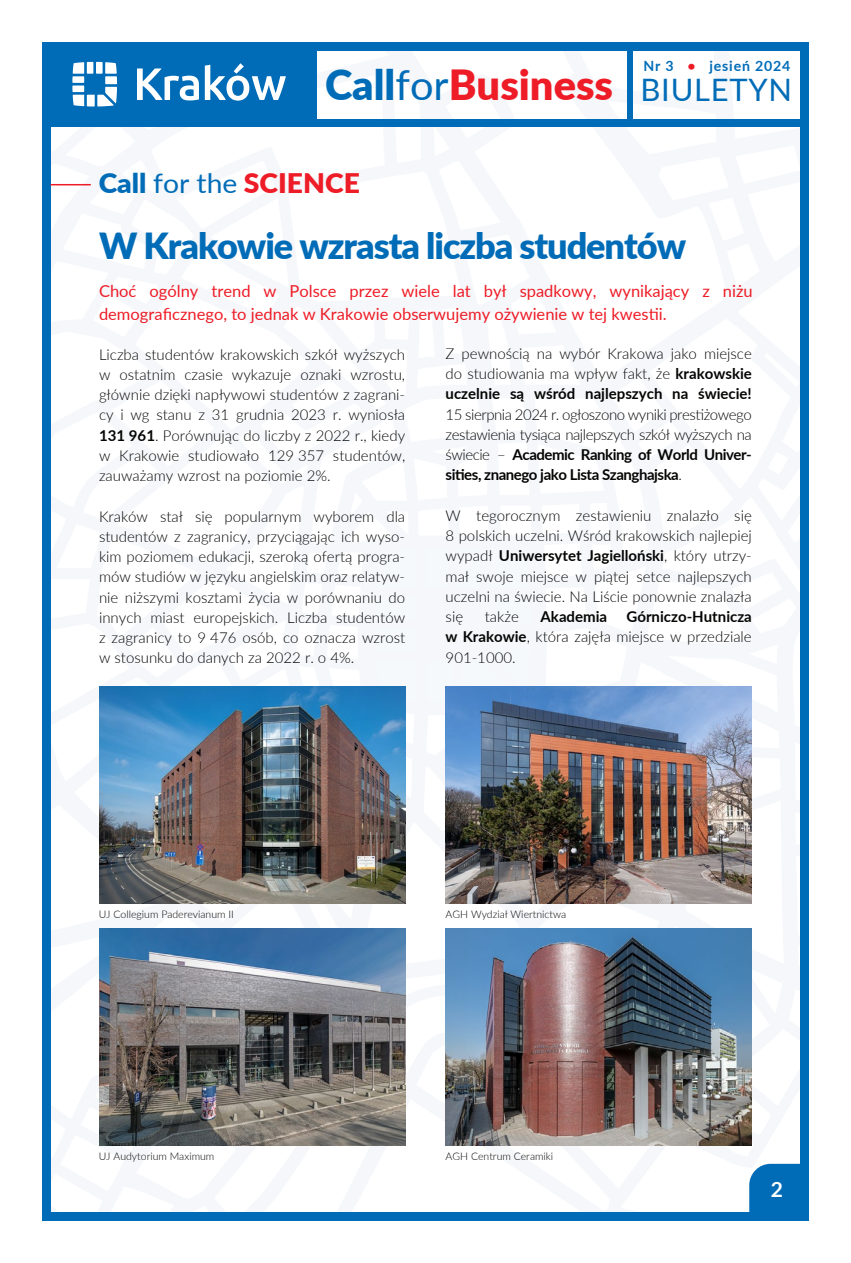
<style>
.page{position:relative;width:851px;height:1263px;background:#fff}
.page>*{position:absolute;margin:0;border:0;box-sizing:border-box;transform-origin:0 0}
.t1{font:900 41.55px "Lato";color:#ee1c27}
.t2{font:900 36px "Lato";letter-spacing:-.03em;color:#006cb7}
.t3{font:900 27px "Lato";color:#ee1c27;scale:1.05 1}
.t4{font:700 21px "Lato";color:#fff}
.t5{font:16.5px/22.5px "Lato";color:#ee1c27}
.t6{font:300 15px/20.2px "Lato";color:#050504;text-align:justify}
.t7{font:700 15px "Lato";color:#050504}
.t8{font:700 14.1px "Lato";letter-spacing:.06em;color:#006cb7}
.t9{font:300 10.5px "Lato";color:#050504}
.s1{color:#ee1c27}
.s2{color:#006cb7}
.s3{font-weight:400;color:#006cb7}
.s4{font-weight:400;font-size:30.9px;color:#006cb7}
.s5{font-weight:700}
</style>
<div class="page">
<svg style="left:405px;top:686px;width:1px;height:15px"></svg>
<div style="left:42px;top:42px;width:274px;height:84px;background:#006cb7"></div>
<svg style="left:72px;top:62px;width:45px;height:45px"></svg>
<svg style="left:137px;top:63px;width:149px;height:38px"></svg>
<div style="left:42px;top:42px;width:766px;height:9px;background:#006cb7"></div>
<div style="left:42px;top:42px;width:9px;height:1179px;background:#006cb7"></div>
<div style="left:800px;top:42px;width:8px;height:1179px;background:#006cb7"></div>
<div style="left:42px;top:1212px;width:766px;height:9px;background:#006cb7"></div>
<div style="left:749px;top:1164px;width:51px;height:48px;background:#006cb7"></div>
<div style="left:627px;top:43px;width:5px;height:81px;background:#006cb7"></div>
<div style="left:42px;top:119px;width:764px;height:7px;background:#006cb7"></div>
<hr style="left:51px;top:184px;width:40px;height:1px;background:#ee1c27">
<img style="left:99px;top:686px;width:306px;height:217px">
<img style="left:99px;top:928px;width:306px;height:218px">
<img style="left:445px;top:686px;width:306px;height:217px">
<img style="left:445px;top:928px;width:306px;height:218px">
<p class="t8" style="left:643px;top:55px;width:148px">Nr 3 <span class="s1">•</span> jesień 2024</p>
<h1 class="t1" style="left:325px;top:54px;width:468px"><span class="s2">Call</span><span class="s3">for</span>Business <span class="s4">BIULETYN</span></h1>
<h3 class="t3" style="left:99px;top:163px;width:250px"><span class="s2">Call</span> <span class="s3">for the</span> SCIENCE</h3>
<h2 class="t2" style="left:99px;top:218px;width:588px">W Krakowie wzrasta liczba studentów</h2>
<p class="t5" style="left:99px;top:279px;width:655px">Choć ogólny trend w Polsce przez wiele lat był spadkowy, wynikający z niżu demograficznego, to jednak w Krakowie obserwujemy ożywienie w tej kwestii.</p>
<p class="t6" style="left:99px;top:343px;width:308px">Liczba studentów krakowskich szkół wyższych w ostatnim czasie wykazuje oznaki wzrostu, głównie dzięki napływowi studentów z zagrani&shy;cy i wg stanu z 31 grudnia 2023 r. wyniosła <span class="s5">131 961</span>. Porównując do liczby z 2022 r., kiedy w Krakowie studiowało 129 357 studentów, zauważamy wzrost na poziomie 2%.</p>
<p class="t6" style="left:99px;top:505px;width:308px">Kraków stał się popularnym wyborem dla studentów z zagranicy, przyciągając ich wyso&shy;kim poziomem edukacji, szeroką ofertą progra&shy;mów studiów w języku angielskim oraz relatyw&shy;nie niższymi kosztami życia w porównaniu do innych miast europejskich. Liczba studentów z zagranicy to 9 476 osób, co oznacza wzrost w stosunku do danych za 2022 r. o 4%.</p>
<p class="t6" style="left:445px;top:343px;width:308px">Z pewnością na wybór Krakowa jako miejsce do studiowania ma wpływ fakt, że <span class="s5">krakowskie uczelnie są wśród najlepszych na świecie!</span></p>
<p class="t6" style="left:445px;top:404px;width:308px">15 sierpnia 2024 r. ogłoszono wyniki prestiżowego zestawienia tysiąca najlepszych szkół wyższych na świecie – <span class="s5">Academic Ranking of World Univer&shy;sities, znanego jako Lista Szanghajska</span>.</p>
<p class="t6" style="left:445px;top:505px;width:308px">W tegorocznym zestawieniu znalazło się 8 polskich uczelni. Wśród krakowskich najlepiej wypadł <span class="s5">Uniwersytet Jagielloński</span>, który utrzy&shy;mał swoje miejsce w piątej setce najlepszych uczelni na świecie. Na Liście ponownie znalazła się</p>
<p class="t6" style="left:485px;top:606px;width:35px">także</p>
<p class="t7" style="left:540px;top:606px;width:68px">Akademia</p>
<p class="t6" style="left:445px;top:606px;width:308px;text-indent:181px"><span class="s5">Górniczo-Hutnicza w Krakowie</span>, która zajęła miejsce w przedziale 901-1000.</p>
<p class="t9" style="left:99px;top:907px;width:137px">UJ Collegium Paderevianum II</p>
<p class="t9" style="left:445px;top:907px;width:122px">AGH Wydział Wiertnictwa</p>
<p class="t9" style="left:99px;top:1149px;width:117px">UJ Audytorium Maximum</p>
<p class="t9" style="left:445px;top:1149px;width:109px">AGH Centrum Ceramiki</p>
<h3 class="t4" style="left:770px;top:1174px;width:14px">2</h3>
</div>
